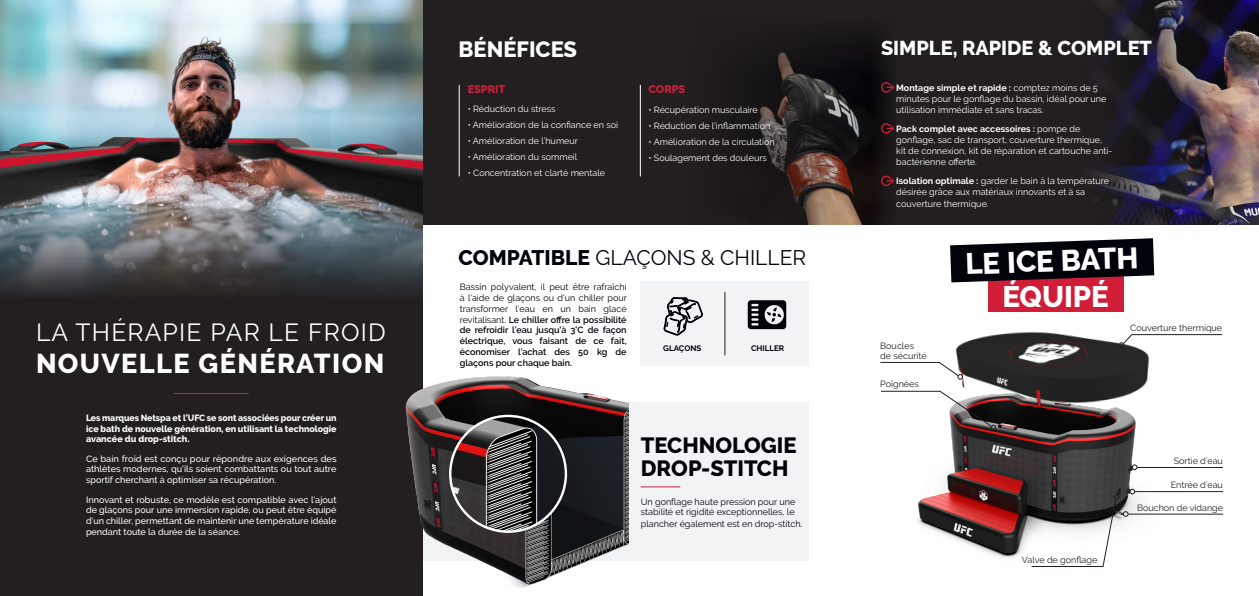
<style>
.page{position:relative;width:1259px;height:596px;background:#fff}
.page>*{position:absolute;margin:0;border:0;box-sizing:border-box;transform-origin:0 0}
.t1{font:800 29.5px "Raleway";color:#fff}
.Accroche_titre{font:800 27.1px "Raleway";letter-spacing:.05em;color:#fff}
.Accroche_titre-2{font:24.7px "Raleway";letter-spacing:.05em;color:#fff}
.t2{font:800 22px/23px "Raleway";color:#01030b}
.t3{font:800 22px "Raleway";color:#fff}
.t4{font:21px "Raleway";color:#01030b}
.t5{font:800 20px "Raleway";color:#fff}
.Accroche_titre-3{font:800 11px "Raleway";color:#d01e39}
.t6{font:9px/10.8px "Raleway";color:#fff}
.t7{font:500 9px/10.8px "Raleway";color:#fff;text-align:justify}
.t8{font:600 9px/10.8px "Raleway";color:#01030b;text-align:justify}
.t9{font:800 9px/10.8px "Raleway";letter-spacing:-.005em;color:#fff;text-align:justify}
.t10{font:9px/10.8px "Raleway";color:#01030b}
.Accroche_titre-4{font:9px/10px "Raleway";color:#231f20}
.t11{font:700 8px "Raleway";color:#01030b}
.s1{font-weight:800}
.s2{font-weight:400}
.s3{font-size:10px}
.s4{font-weight:700}
</style>
<div class="page">
<div style="left:422px;top:0;width:837px;height:224px;background:#231f20"></div>
<img style="left:742px;top:34px;width:149px;height:190px">
<div style="left:641px;top:281px;width:168px;height:84px;background:#f2f3f4"></div>
<div style="left:422px;top:401px;width:387px;height:159px;background:#f2f3f4"></div>
<div style="left:0;top:0;width:422px;height:595px;background:#231f20"></div>
<svg style="left:663px;top:297px;width:40px;height:38px"></svg>
<svg style="left:748px;top:300px;width:38px;height:29px"></svg>
<img style="left:405px;top:373px;width:224px;height:213px">
<img style="left:450px;top:415px;width:116px;height:116px;border-radius:58px">
<div style="left:449px;top:414px;width:118px;height:118px;border:2px solid #fff;border-radius:50%"></div>
<hr style="left:174px;top:393px;width:75px;height:1px;background:#d01e39">
<hr style="left:641px;top:486px;width:39px;height:1px;background:#d01e39">
<img style="left:0;top:0;width:422px;height:294px">
<img style="left:918px;top:422px;width:242px;height:145px">
<img style="left:955px;top:331px;width:195px;height:91px">
<svg style="left:971px;top:488px;width:5px;height:6px"></svg>
<svg style="left:880px;top:361px;width:83px;height:18px"></svg>
<svg style="left:1119px;top:334px;width:103px;height:13px"></svg>
<hr style="left:1128px;top:513px;width:95px;height:1px;background:#231f20">
<hr style="left:1135px;top:491px;width:88px;height:1px;background:#231f20">
<hr style="left:1137px;top:467px;width:86px;height:1px;background:#231f20">
<svg style="left:1132px;top:464px;width:5px;height:5px"></svg>
<svg style="left:1031px;top:488px;width:104px;height:78px"></svg>
<img style="left:1093px;top:0;width:166px;height:224px">
<svg style="left:881px;top:82px;width:13px;height:11px"></svg>
<svg style="left:881px;top:123px;width:13px;height:11px"></svg>
<svg style="left:881px;top:175px;width:13px;height:11px"></svg>
<div style="left:987px;top:274px;width:136px;height:37px;background:#d01e39"></div>
<svg style="left:950px;top:238px;width:204px;height:44px"></svg>
<hr style="left:724px;top:292px;width:1px;height:63px;background:#231f20">
<hr style="left:459px;top:85px;width:1px;height:91px;background:#fff">
<hr style="left:640px;top:85px;width:1px;height:91px;background:#fff">
<svg style="left:881px;top:390px;width:115px;height:40px"></svg>
<p class="Accroche_titre-2" style="left:36px;top:317px;width:351px">LA THÉRAPIE PAR LE FROID</p>
<p class="Accroche_titre" style="left:36px;top:348px;width:350px">NOUVELLE GÉNÉRATION</p>
<p class="t9" style="left:86px;top:412px;width:252px">Les marques Netspa et l’UFC se sont associées pour créer un ice bath de nouvelle génération, en utilisant la technologie avancée du drop-stitch.</p>
<p class="t7" style="left:86px;top:453px;width:252px">Ce bain froid est conçu pour répondre aux exigences des athlètes modernes, qu’ils soient combattants ou tout autre sportif cherchant à optimiser sa récupération.</p>
<p class="t7" style="left:86px;top:493px;width:252px">Innovant et robuste, ce modèle est compatible avec l’ajout de glaçons pour une immersion rapide, ou peut être équipé d’un chiller, permettant de maintenir une température idéale pendant toute la durée de la séance.</p>
<p class="t3" style="left:458px;top:36px;width:120px">BÉNÉFICES</p>
<p class="Accroche_titre-3" style="left:468px;top:82px;width:39px">ESPRIT</p>
<p class="t6" style="left:468px;top:104px;width:89px">• Réduction du stress</p>
<p class="t6" style="left:468px;top:120px;width:152px">• Amélioration de la confiance en soi</p>
<p class="t6" style="left:468px;top:136px;width:112px">• Amélioration de l’humeur</p>
<p class="t6" style="left:468px;top:152px;width:111px">• Amélioration du sommeil</p>
<p class="t6" style="left:468px;top:168px;width:139px">• Concentration et clarté mentale</p>
<p class="Accroche_titre-3" style="left:648px;top:83px;width:38px">CORPS</p>
<p class="t6" style="left:648px;top:105px;width:111px">• Récupération musculaire</p>
<p class="t6" style="left:648px;top:121px;width:123px">• Réduction de l’inflammation</p>
<p class="t6" style="left:648px;top:137px;width:128px">• Amélioration de la circulation</p>
<p class="t6" style="left:648px;top:153px;width:120px">• Soulagement des douleurs</p>
<p class="t4" style="left:458px;top:245px;width:349px"><span class="s1">COMPATIBLE</span> GLAÇONS &amp; CHILLER</p>
<p class="t8" style="left:460px;top:281px;width:169px"><span class="s2">Bassin polyvalent, il peut être rafraîchi à l’aide de glaçons ou d’un chiller pour transformer l’eau en un bain glacé revitalisant.</span> Le chiller offre la possibilité de refroidir l’eau jusqu’à 3°C de façon électrique, vous faisant de ce fait, économiser l’achat des 50 kg de glaçons pour chaque bain.</p>
<p class="t11" style="left:663px;top:343px;width:40px">GLAÇONS</p>
<p class="t11" style="left:751px;top:343px;width:35px">CHILLER</p>
<p class="t2" style="left:641px;top:433px;width:157px">TECHNOLOGIE<br>DROP-STITCH</p>
<p class="t10" style="left:641px;top:495px;width:156px">Un gonflage haute pression pour une stabilité et rigidité exceptionnelles, le</p>
<p class="t10" style="left:641px;top:518px;width:163px">plancher également est en drop-stitch<span class="s3">.</span></p>
<p class="t5" style="left:881px;top:36px;width:272px">SIMPLE, RAPIDE &amp; COMPLET</p>
<p class="t6" style="left:896px;top:83px;width:212px"><span class="s4">Montage simple et rapide :</span> comptez moins de 5 minutes pour le gonflage du bassin, idéal pour une utilisation immédiate et sans tracas.</p>
<p class="t6" style="left:896px;top:123px;width:218px"><span class="s4">Pack complet avec accessoires :</span> pompe de gonflage, sac de transport, couverture thermique, kit de connexion, kit de réparation et cartouche anti&shy;bactérienne offerte.</p>
<p class="t6" style="left:896px;top:175px;width:214px"><span class="s4">Isolation optimale :</span> garder le bain à la température désirée grâce aux matériaux innovants et à sa</p>
<p class="t6" style="left:896px;top:198px;width:94px">couverture thermique<span class="s3">.</span></p>
<p class="t1" style="left:964px;top:247px;width:175px;rotate:-2deg">LE ICE BATH</p>
<p class="Accroche_titre-4" style="left:880px;top:340px;width:48px">Boucles de sécurité</p>
<p class="Accroche_titre-4" style="left:880px;top:378px;width:40px">Poignées</p>
<p class="t1" style="left:1002px;top:280px;width:108px">ÉQUIPÉ</p>
<p class="Accroche_titre-4" style="left:1130px;top:323px;width:93px">Couverture thermique</p>
<p class="Accroche_titre-4" style="left:1022px;top:554px;width:77px">Valve de gonflage</p>
<p class="Accroche_titre-4" style="left:1173px;top:455px;width:51px">Sortie d’eau</p>
<p class="Accroche_titre-4" style="left:1170px;top:479px;width:54px">Entrée d’eau</p>
<p class="Accroche_titre-4" style="left:1137px;top:502px;width:88px">Bouchon de vidange</p>
</div>
